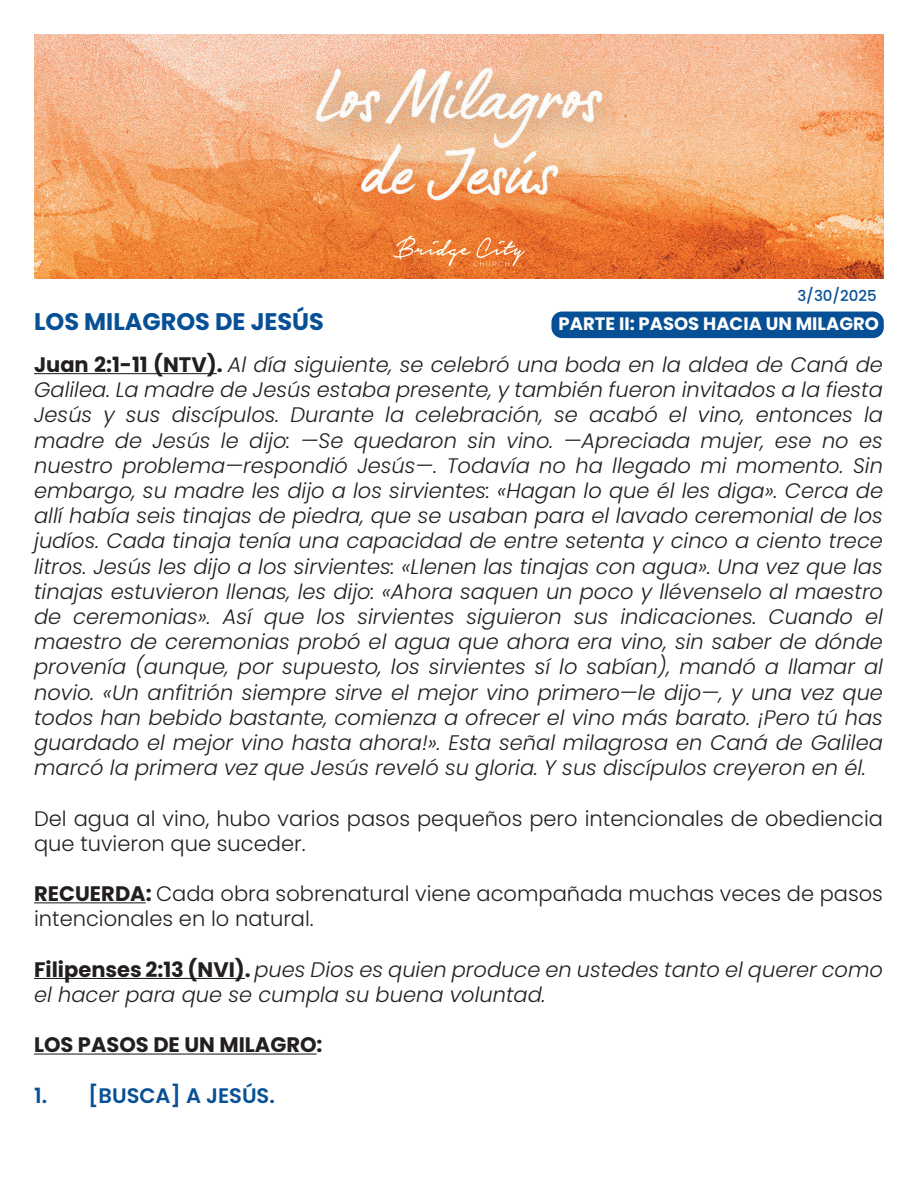
<style>
.page{position:relative;width:918px;height:1188px;background:#fff}
.page>*{position:absolute;margin:0;border:0;box-sizing:border-box;transform-origin:0 0}
.t1{font:700 24px "Poppins";color:#075095}
.t2{font:italic 300 21px/25.2px "Poppins";color:#231f20;text-align:justify}
.t3{font:300 21px/25.2px "Poppins";color:#231f20}
.t4{font:700 21px "Poppins";color:#231f20}
.t5{font:600 21px "Poppins";color:#075095}
.t6{font:700 18px "Poppins";color:#fff}
.t7{font:500 15px "Poppins";color:#075095}
.s1{font-weight:700;font-style:normal}
.s2{font-weight:700}
</style>
<div class="page">
<img style="left:34px;top:34px;width:850px;height:244px">
<div style="left:551px;top:312px;width:333px;height:26px;background:#075095;border-radius:11px"></div>
<hr style="left:34px;top:373px;width:183px;height:1px;background:#231f20">
<hr style="left:34px;top:902px;width:112px;height:1px;background:#231f20">
<hr style="left:34px;top:978px;width:211px;height:1px;background:#231f20">
<hr style="left:34px;top:1054px;width:283px;height:1px;background:#231f20">
<svg style="left:393px;top:236px;width:132px;height:30px;background:#eb8849"></svg>
<p class="t7" style="left:797px;top:287px;width:81px">3/30/2025</p>
<p class="t1" style="left:34px;top:308px;width:291px">LOS MILAGROS DE JESÚS</p>
<p class="t6" style="left:559px;top:313px;width:322px">PARTE II: PASOS HACIA UN MILAGRO</p>
<p class="t2" style="left:34px;top:352px;width:850px"><span class="s1">Juan 2:1-11 (NTV).</span> Al día siguiente, se celebró una boda en la aldea de Caná de Galilea. La madre de Jesús estaba presente, y también fueron invitados a la fiesta Jesús y sus discípulos. Durante la celebración, se acabó el vino, entonces la madre de Jesús le dijo: —Se quedaron sin vino. —Apreciada mujer, ese no es nuestro problema—respondió Jesús—. Todavía no ha llegado mi momento. Sin embargo, su madre les dijo a los sirvientes: «Hagan lo que él les diga». Cerca de allí había seis tinajas de piedra, que se usaban para el lavado ceremonial de los judíos. Cada tinaja tenía una capacidad de entre setenta y cinco a ciento trece litros. Jesús les dijo a los sirvientes: «Llenen las tinajas con agua». Una vez que las tinajas estuvieron llenas, les dijo: «Ahora saquen un poco y llévenselo al maestro de ceremonias». Así que los sirvientes siguieron sus indicaciones. Cuando el maestro de ceremonias probó el agua que ahora era vino, sin saber de dónde provenía (aunque, por supuesto, los sirvientes sí lo sabían), mandó a llamar al novio. «Un anfitrión siempre sirve el mejor vino primero—le dijo—, y una vez que todos han bebido bastante, comienza a ofrecer el vino más barato. ¡Pero tú has guardado el mejor vino hasta ahora!». Esta señal milagrosa en Caná de Galilea marcó la primera vez que Jesús reveló su gloria. Y sus discípulos creyeron en él.</p>
<p class="t3" style="left:34px;top:806px;width:850px">Del agua al vino, hubo varios pasos pequeños pero intencionales de obediencia que tuvieron que suceder.</p>
<p class="t3" style="left:34px;top:881px;width:850px"><span class="s2">RECUERDA:</span> Cada obra sobrenatural viene acompañada muchas veces de pasos intencionales en lo natural.</p>
<p class="t2" style="left:34px;top:957px;width:850px"><span class="s1">Filipenses 2:13 (NVI).</span> pues Dios es quien produce en ustedes tanto el querer como el hacer para que se cumpla su buena voluntad.</p>
<p class="t4" style="left:34px;top:1033px;width:290px">LOS PASOS DE UN MILAGRO:</p>
<p class="t5" style="left:34px;top:1083px;width:242px">1. [BUSCA] A JESÚS.</p>
</div>
